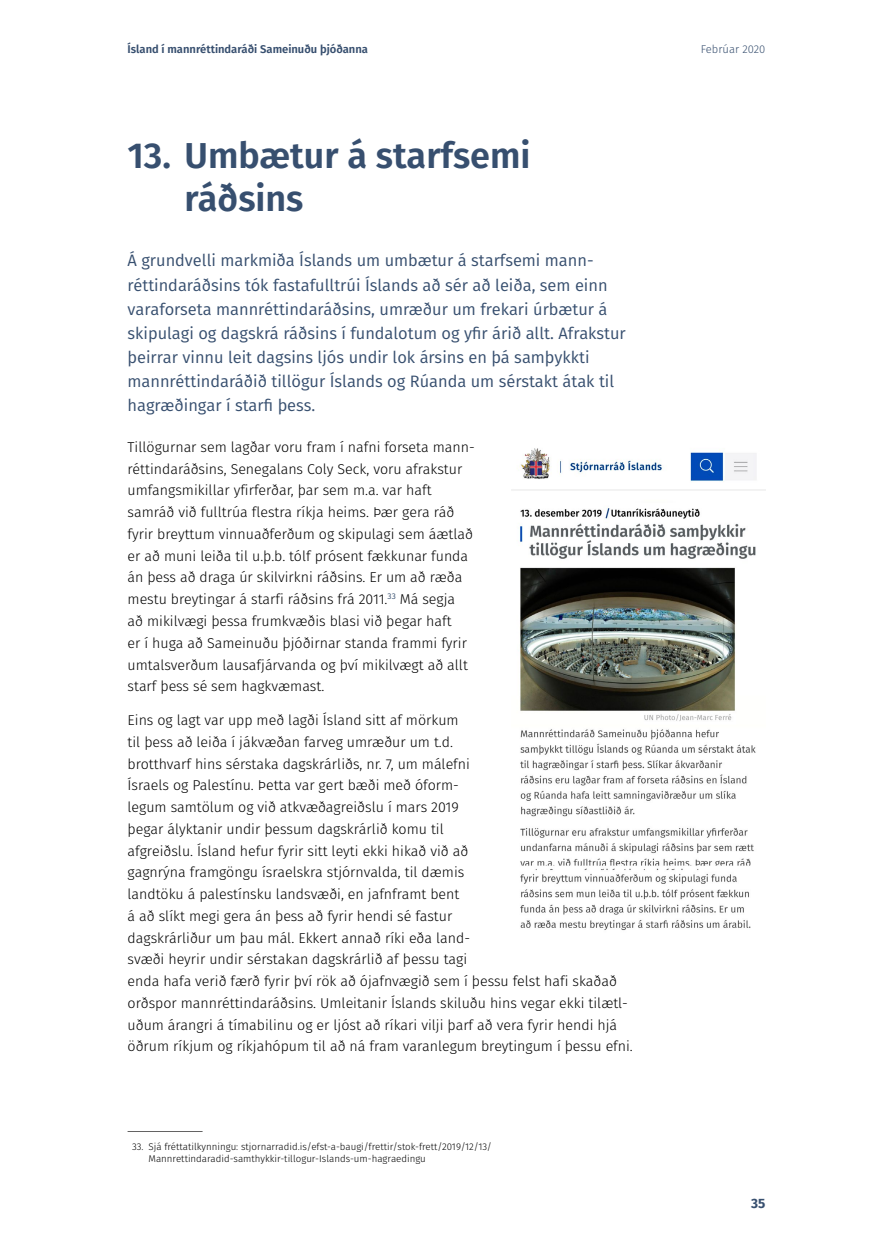
<style>
.page{position:relative;width:893px;height:1251px;background:#fff}
.page>*{position:absolute;margin:0;border:0;box-sizing:border-box;transform-origin:0 0}
.H1_2tölur{font:600 36px/43.2px "Fira GO";color:#374f6f}
.Inngangur{font:16.5px/24px "Fira GO";color:#374f6f}
.meginmál{font:300 14.25px/21.8px "Fira GO";color:#000}
.t1{font:700 13.5px "Fira GO";color:#374f6f}
.t2{font:600 11.25px "Fira GO";color:#374f6f}
.t3{font:300 11.25px "Fira GO";color:#374f6f}
.Footnote{font:300 9.75px/12px "Fira GO";color:#000}
</style>
<div class="page">
<hr style="left:128px;top:1130px;width:75px;height:1px;background:#646363">
<img style="left:511px;top:448px;width:254px;height:483px">
<p class="t2" style="left:128px;top:43px;width:242px">Ísland í mannréttindaráði Sameinuðu þjóðanna</p>
<p class="t3" style="left:701px;top:43px;width:66px">Febrúar 2020</p>
<h1 class="H1_2tölur" style="left:185px;top:134px;width:347px;text-indent:-57px">13. Umbætur á starfsemi ráðsins</h1>
<p class="Inngangur" style="left:128px;top:249px;width:500px">Á grundvelli markmiða Íslands um umbætur á starfsemi mann&shy;réttindaráðsins tók fastafulltrúi Íslands að sér að leiða, sem einn varaforseta mannréttindaráðsins, umræður um frekari úrbætur á skipulagi og dagskrá ráðsins í fundalotum og yfir árið allt. Afrakstur þeirrar vinnu leit dagsins ljós undir lok ársins en þá samþykkti mannréttindaráðið tillögur Íslands og Rúanda um sérstakt átak til hagræðingar í starfi þess.</p>
<p class="meginmál" style="left:128px;top:436px;width:349px">Tillögurnar sem lagðar voru fram í nafni forseta mann&shy;réttindaráðsins, Senegalans Coly Seck, voru afrakstur umfangsmikillar yfirferðar, þar sem m.a. var haft samráð við fulltrúa flestra ríkja heims. Þær gera ráð fyrir breyttum vinnuaðferðum og skipulagi sem áætlað er að muni leiða til u.þ.b. tólf prósent fækkunar funda án þess að draga úr skilvirkni ráðsins. Er um að ræða mestu breytingar á starfi ráðsins frá 2011.<sup>33</sup> Má segja<br>að mikilvægi þessa frumkvæðis blasi við þegar haft<br>er í huga að Sameinuðu þjóðirnar standa frammi fyrir umtalsverðum lausafjárvanda og því mikilvægt að allt starf þess sé sem hagkvæmast.</p>
<p class="meginmál" style="left:128px;top:709px;width:507px">Eins og lagt var upp með lagði Ísland sitt af mörkum<br>til þess að leiða í jákvæðan farveg umræður um t.d.<br>brotthvarf hins sérstaka dagskrárliðs, nr. 7, um málefni<br>Ísraels og Palestínu. Þetta var gert bæði með óform-<br>legum samtölum og við atkvæðagreiðslu í mars 2019<br>þegar ályktanir undir þessum dagskrárlið komu til<br>afgreiðslu. Ísland hefur fyrir sitt leyti ekki hikað við að<br>gagnrýna framgöngu ísraelskra stjórnvalda, til dæmis<br>landtöku á palestínsku landsvæði, en jafnframt bent<br>á að slíkt megi gera án þess að fyrir hendi sé fastur<br>dagskrárliður um þau mál. Ekkert annað ríki eða land-<br>svæði heyrir undir sérstakan dagskrárlið af þessu tagi<br>enda hafa verið færð fyrir því rök að ójafnvægið sem í þessu felst hafi skaðað orðspor mannréttindaráðsins. Umleitanir Íslands skiluðu hins vegar ekki tilætl&shy;uðum árangri á tímabilinu og er ljóst að ríkari vilji þarf að vera fyrir hendi hjá öðrum ríkjum og ríkjahópum til að ná fram varanlegum breytingum í þessu efni.</p>
<p class="Footnote" style="left:149px;top:1139px;width:345px;text-indent:-16px">33. Sjá fréttatilkynningu: stjornarradid.is/efst-a-baugi/frettir/stok-frett/2019/12/13/<br>Mannrettindaradid-samthykkir-tillogur-Islands-um-hagraedingu</p>
<p class="t1" style="left:751px;top:1195px;width:16px">35</p>
</div>
